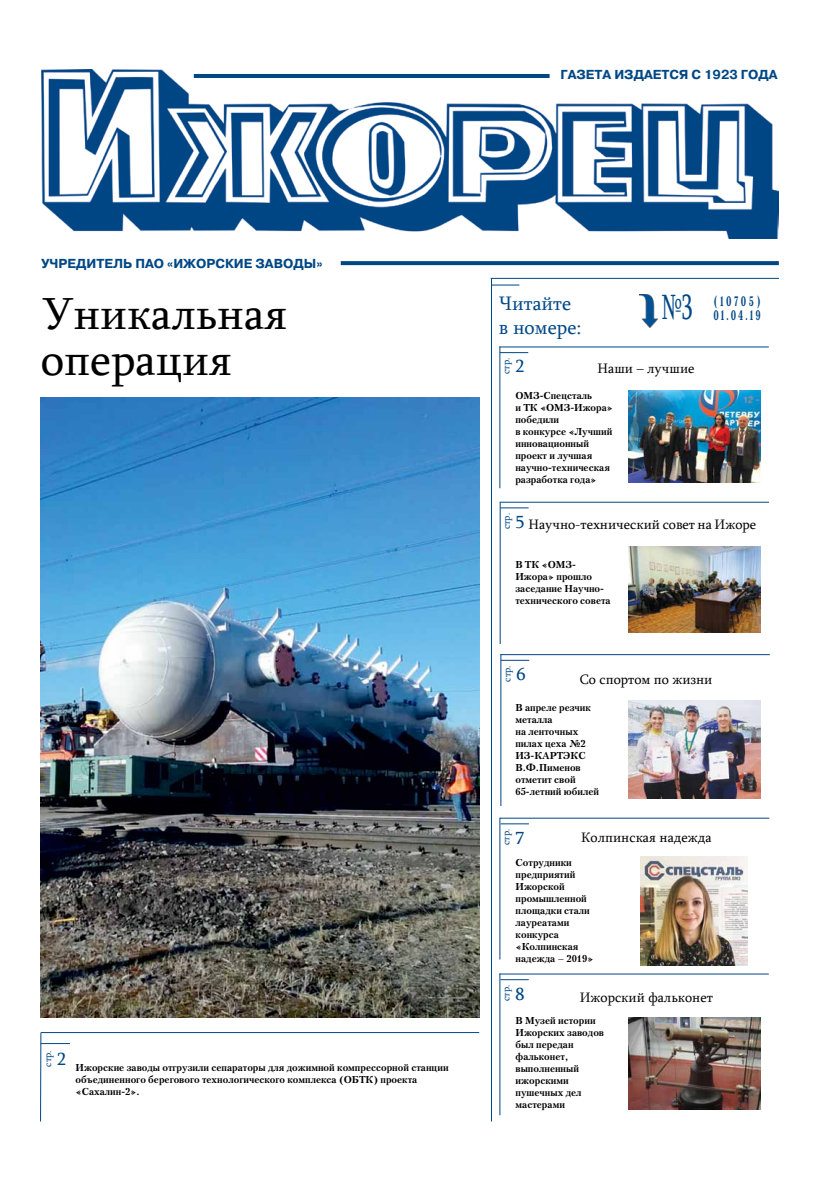
<style>
.page{position:relative;width:820px;height:1191px;background:#fff}
.page>*{position:absolute;margin:0;border:0;box-sizing:border-box;transform-origin:0 0}
.t1{font:46px/46px "Sylfaen";color:#000}
.t2{font:36px "Sylfaen";color:#004785;scale:.6 1}
.t3{font:20px/24px "Sylfaen";color:#004785}
.t4{font:18px "Sylfaen";color:#004785}
.t5{font:14px "Sylfaen";color:#000}
.t6{font:700 14px "Quant Antiqua C";letter-spacing:.29em;color:#004785;scale:.6 1}
.t7{font:700 13px "Pragmatica C";color:#004785}
.t8{font:700 10px/12px "Petersburg C";color:#000}
.t9{font:10px "Sylfaen";color:#004785}
.t10{font:9px "Sylfaen";color:#004785}
</style>
<div class="page">
<img style="left:41px;top:69px;width:737px;height:170px">
<hr style="left:194px;top:74px;width:355px;height:4px;background:#004785">
<svg style="left:340px;top:261px;width:438px;height:4px;background:#084d88"></svg>
<hr style="left:41px;top:1032px;width:438px;height:1px;background:#004785">
<svg style="left:40px;top:1032px;width:30px;height:90px"></svg>
<img style="left:639px;top:295px;width:18px;height:32px">
<hr style="left:499px;top:346px;width:269px;height:1px;background:#004785">
<svg style="left:500px;top:352px;width:28px;height:1px"></svg>
<hr style="left:499px;top:346px;width:1px;height:142px;background:#004785">
<hr style="left:499px;top:817px;width:270px;height:1px;background:#004785">
<svg style="left:500px;top:823px;width:28px;height:1px"></svg>
<hr style="left:499px;top:817px;width:1px;height:142px;background:#004785">
<hr style="left:491px;top:279px;width:1px;height:842px;background:#004785">
<hr style="left:490px;top:278px;width:288px;height:1px;background:#004785">
<svg style="left:492px;top:284px;width:27px;height:1px"></svg>
<hr style="left:499px;top:973px;width:269px;height:1px;background:#004785">
<svg style="left:500px;top:979px;width:28px;height:1px"></svg>
<hr style="left:499px;top:973px;width:1px;height:142px;background:#004785">
<hr style="left:500px;top:654px;width:269px;height:1px;background:#004785">
<svg style="left:501px;top:660px;width:28px;height:1px"></svg>
<hr style="left:500px;top:654px;width:1px;height:152px;background:#004785">
<hr style="left:499px;top:502px;width:269px;height:1px;background:#004785">
<svg style="left:500px;top:507px;width:28px;height:1px"></svg>
<hr style="left:499px;top:502px;width:1px;height:142px;background:#004785">
<img style="left:41px;top:398px;width:438px;height:619px">
<img style="left:628px;top:391px;width:132px;height:91px">
<img style="left:628px;top:546px;width:132px;height:87px">
<img style="left:628px;top:700px;width:132px;height:98px">
<img style="left:640px;top:856px;width:107px;height:109px">
<img style="left:628px;top:1017px;width:132px;height:92px">
<h3 class="t7" style="left:560px;top:67px;width:218px">ГАЗЕТА ИЗДАЕТСЯ С 1923 ГОДА</h3>
<h3 class="t7" style="left:41px;top:256px;width:37px">Учредите</h3>
<h3 class="t7" style="left:113px;top:256px;width:211px">ль ПАО «Ижорские заводы»</h3>
<h1 class="t1" style="left:41px;top:289px;width:248px">Уникальная операция</h1>
<p class="t10" style="left:42px;top:1052px;width:4px;rotate:-90deg">.</p>
<p class="t9" style="left:41px;top:1066px;width:16px;rotate:-90deg">стр</p>
<h3 class="t4" style="left:57px;top:1046px;width:10px">2</h3>
<p class="t8" style="left:76px;top:1061px;width:374px">Ижорские заводы отгрузили сепараторы для дожимной компрессорной станции объединенного берегового технологического комплекса (ОБТК) проекта «Сахалин-2».</p>
<h2 class="t2" style="left:661px;top:283px;width:53px">№3</h2>
<h3 class="t3" style="left:498px;top:290px;width:84px">Читайте в номере:</h3>
<h3 class="t6" style="left:713px;top:294px;width:80px">(10705)</h3>
<h3 class="t6" style="left:713px;top:308px;width:80px">01.04.19</h3>
<p class="t10" style="left:500px;top:360px;width:4px;rotate:-90deg">.</p>
<p class="t9" style="left:499px;top:374px;width:16px;rotate:-90deg">стр</p>
<h3 class="t4" style="left:515px;top:354px;width:10px">2</h3>
<h3 class="t5" style="left:597px;top:359px;width:99px">Наши – лучшие</h3>
<p class="t8" style="left:515px;top:389px;width:99px">ОМЗ-Спецсталь<br>и ТК «ОМЗ-Ижора» победили<br>в конкурсе «Лучший инновационный проект и лучшая научно-техническая разработка года»</p>
<p class="t10" style="left:500px;top:515px;width:4px;rotate:-90deg">.</p>
<p class="t9" style="left:499px;top:529px;width:16px;rotate:-90deg">стр</p>
<h3 class="t4" style="left:515px;top:509px;width:10px">5</h3>
<h3 class="t5" style="left:528px;top:515px;width:229px">Научно-технический совет на Ижоре</h3>
<p class="t8" style="left:515px;top:558px;width:97px">В ТК «ОМЗ-<br>Ижора» прошло заседание Научно&shy;технического совета</p>
<p class="t10" style="left:501px;top:667px;width:4px;rotate:-90deg">.</p>
<p class="t9" style="left:500px;top:682px;width:16px;rotate:-90deg">стр</p>
<h3 class="t4" style="left:516px;top:662px;width:10px">6</h3>
<h3 class="t5" style="left:579px;top:670px;width:134px">Со спортом по жизни</h3>
<p class="t8" style="left:515px;top:701px;width:85px">В апреле резчик металла<br>на ленточных пилах цеха №2<br>ИЗ-КАРТЭКС<br>В.Ф.Пименов отметит свой<br>65-летний юбилей</p>
<p class="t10" style="left:500px;top:831px;width:4px;rotate:-90deg">.</p>
<p class="t9" style="left:499px;top:845px;width:16px;rotate:-90deg">стр</p>
<h3 class="t4" style="left:515px;top:825px;width:10px">7</h3>
<h3 class="t5" style="left:581px;top:828px;width:132px">Колпинская надежда</h3>
<p class="t8" style="left:515px;top:856px;width:79px">Сотрудники предприятий<br>Ижорской промышленной площадки стали лауреатами конкурса «Колпинская надежда – 2019»</p>
<p class="t10" style="left:500px;top:987px;width:4px;rotate:-90deg">.</p>
<p class="t9" style="left:499px;top:1001px;width:16px;rotate:-90deg">стр</p>
<h3 class="t4" style="left:515px;top:981px;width:10px">8</h3>
<h3 class="t5" style="left:579px;top:987px;width:135px">Ижорский фальконет</h3>
<p class="t8" style="left:515px;top:1014px;width:90px">В Музей истории<br>Ижорских заводов был передан фальконет, выполненный ижорскими пушечных дел мастерами</p>
</div>
